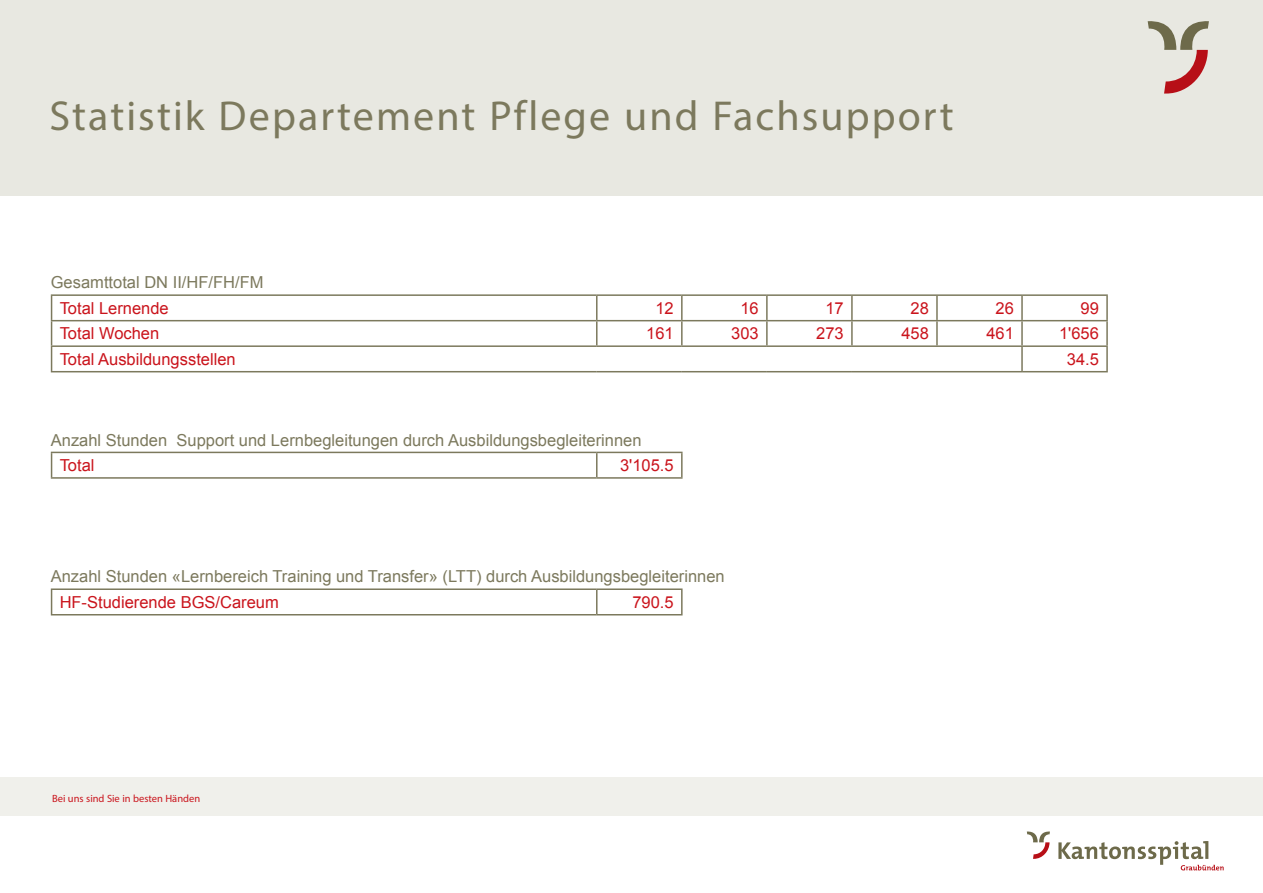
<style>
.page{position:relative;width:1263px;height:893px;background:#fff}
.page>*{position:absolute;margin:0;border:0;box-sizing:border-box;transform-origin:0 0}
.t1{font:42px "Myriad Pro";letter-spacing:.05em;color:#7c795d}
.t2{font:16.5px "Arial";color:#7c795d}
.t3{font:16.5px "Arial";color:#ca141c}
.t4{font:10.5px "Myriad Pro";color:#ca141c}
</style>
<div class="page">
<svg style="left:1027px;top:831px;width:23px;height:28px"></svg>
<svg style="left:1058px;top:841px;width:165px;height:29px"></svg>
<div style="left:0;top:0;width:1263px;height:196px;background:#e8e8e1"></div>
<div style="left:0;top:778px;width:1263px;height:38px;background:#f0f0eb"></div>
<svg style="left:1148px;top:21px;width:61px;height:73px"></svg>
<hr style="left:51px;top:294px;width:546px;height:2px;background:#7c795d">
<hr style="left:597px;top:294px;width:85px;height:2px;background:#7c795d">
<hr style="left:682px;top:294px;width:85px;height:2px;background:#7c795d">
<hr style="left:681px;top:296px;width:2px;height:24px;background:#7c795d">
<hr style="left:767px;top:294px;width:85px;height:2px;background:#7c795d">
<hr style="left:766px;top:296px;width:2px;height:24px;background:#7c795d">
<hr style="left:852px;top:294px;width:85px;height:2px;background:#7c795d">
<hr style="left:851px;top:296px;width:2px;height:24px;background:#7c795d">
<hr style="left:937px;top:294px;width:85px;height:2px;background:#7c795d">
<hr style="left:936px;top:296px;width:2px;height:24px;background:#7c795d">
<hr style="left:1022px;top:294px;width:86px;height:2px;background:#7c795d">
<hr style="left:1021px;top:296px;width:2px;height:24px;background:#7c795d">
<hr style="left:1106px;top:296px;width:2px;height:24px;background:#7c795d">
<hr style="left:51px;top:320px;width:546px;height:1px;background:#7c795d">
<hr style="left:597px;top:320px;width:85px;height:1px;background:#7c795d">
<svg style="left:596px;top:296px;width:1px;height:49px"></svg>
<hr style="left:682px;top:320px;width:85px;height:1px;background:#7c795d">
<hr style="left:681px;top:321px;width:2px;height:24px;background:#7c795d">
<hr style="left:767px;top:320px;width:85px;height:1px;background:#7c795d">
<hr style="left:766px;top:321px;width:2px;height:24px;background:#7c795d">
<hr style="left:852px;top:320px;width:85px;height:1px;background:#7c795d">
<hr style="left:851px;top:321px;width:2px;height:24px;background:#7c795d">
<hr style="left:937px;top:320px;width:85px;height:1px;background:#7c795d">
<hr style="left:936px;top:321px;width:2px;height:24px;background:#7c795d">
<hr style="left:1022px;top:320px;width:86px;height:1px;background:#7c795d">
<hr style="left:1021px;top:321px;width:2px;height:24px;background:#7c795d">
<hr style="left:1106px;top:321px;width:2px;height:24px;background:#7c795d">
<hr style="left:51px;top:345px;width:546px;height:2px;background:#7c795d">
<svg style="left:51px;top:296px;width:1px;height:75px"></svg>
<hr style="left:597px;top:345px;width:85px;height:2px;background:#7c795d">
<hr style="left:682px;top:345px;width:85px;height:2px;background:#7c795d">
<hr style="left:767px;top:345px;width:85px;height:2px;background:#7c795d">
<hr style="left:852px;top:345px;width:85px;height:2px;background:#7c795d">
<hr style="left:937px;top:345px;width:85px;height:2px;background:#7c795d">
<hr style="left:1022px;top:345px;width:86px;height:2px;background:#7c795d">
<hr style="left:1021px;top:347px;width:2px;height:24px;background:#7c795d">
<hr style="left:1106px;top:347px;width:2px;height:24px;background:#7c795d">
<hr style="left:51px;top:371px;width:546px;height:1px;background:#7c795d">
<hr style="left:597px;top:371px;width:85px;height:1px;background:#7c795d">
<hr style="left:682px;top:371px;width:85px;height:1px;background:#7c795d">
<hr style="left:767px;top:371px;width:85px;height:1px;background:#7c795d">
<hr style="left:852px;top:371px;width:85px;height:1px;background:#7c795d">
<hr style="left:937px;top:371px;width:85px;height:1px;background:#7c795d">
<hr style="left:1022px;top:371px;width:86px;height:1px;background:#7c795d">
<hr style="left:51px;top:452px;width:546px;height:1px;background:#7c795d">
<svg style="left:51px;top:453px;width:1px;height:24px"></svg>
<hr style="left:597px;top:452px;width:86px;height:1px;background:#7c795d">
<svg style="left:596px;top:453px;width:1px;height:24px"></svg>
<hr style="left:681px;top:453px;width:2px;height:24px;background:#7c795d">
<hr style="left:51px;top:477px;width:546px;height:2px;background:#7c795d">
<hr style="left:597px;top:477px;width:86px;height:2px;background:#7c795d">
<hr style="left:51px;top:588px;width:546px;height:2px;background:#7c795d">
<svg style="left:51px;top:590px;width:1px;height:24px"></svg>
<hr style="left:597px;top:588px;width:86px;height:2px;background:#7c795d">
<svg style="left:596px;top:590px;width:1px;height:24px"></svg>
<hr style="left:681px;top:590px;width:2px;height:24px;background:#7c795d">
<hr style="left:51px;top:614px;width:546px;height:1px;background:#7c795d">
<hr style="left:597px;top:614px;width:86px;height:1px;background:#7c795d">
<h1 class="t1" style="left:49px;top:90px;width:906px">Statistik Departement Pflege und Fachsupport</h1>
<p class="t2" style="left:51px;top:272px;width:214px">Gesamttotal DN II/HF/FH/FM</p>
<p class="t3" style="left:60px;top:297px;width:111px">Total Lernende</p>
<p class="t3" style="left:655px;top:297px;width:20px">12</p>
<p class="t3" style="left:740px;top:297px;width:20px">16</p>
<p class="t3" style="left:825px;top:297px;width:20px">17</p>
<p class="t3" style="left:910px;top:297px;width:20px">28</p>
<p class="t3" style="left:995px;top:297px;width:20px">26</p>
<p class="t3" style="left:1080px;top:297px;width:20px">99</p>
<p class="t3" style="left:60px;top:323px;width:101px">Total Wochen</p>
<p class="t3" style="left:646px;top:323px;width:29px">161</p>
<p class="t3" style="left:731px;top:323px;width:29px">303</p>
<p class="t3" style="left:816px;top:323px;width:29px">273</p>
<p class="t3" style="left:901px;top:323px;width:29px">458</p>
<p class="t3" style="left:986px;top:323px;width:29px">461</p>
<p class="t3" style="left:1059px;top:323px;width:41px">1'656</p>
<p class="t3" style="left:60px;top:348px;width:178px">Total Ausbildungsstellen</p>
<p class="t3" style="left:1067px;top:348px;width:34px">34.5</p>
<p class="t2" style="left:51px;top:429px;width:592px">Anzahl Stunden Support und Lernbegleitungen durch Ausbildungsbegleiterinnen</p>
<p class="t3" style="left:60px;top:455px;width:36px">Total</p>
<p class="t3" style="left:620px;top:455px;width:55px">3'105.5</p>
<p class="t2" style="left:51px;top:566px;width:675px">Anzahl Stunden «Lernbereich Training und Transfer» (LTT) durch Ausbildungsbegleiterinnen</p>
<p class="t3" style="left:60px;top:591px;width:221px">HF-Studierende BGS/Careum</p>
<p class="t3" style="left:632px;top:591px;width:43px">790.5</p>
<p class="t4" style="left:52px;top:791px;width:150px">Bei uns sind Sie in besten Händen</p>
</div>
